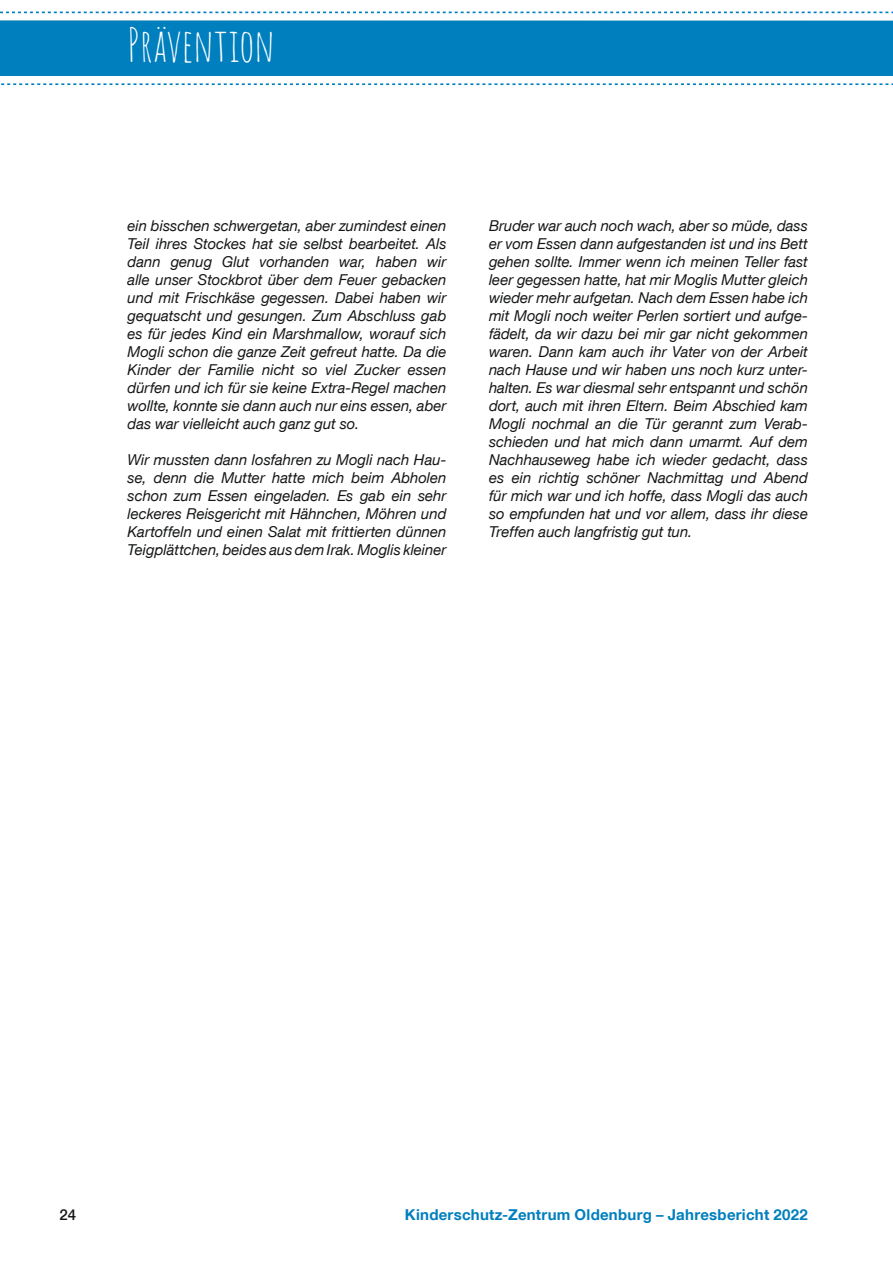
<style>
.page{position:relative;width:893px;height:1263px;background:#fff}
.page>*{position:absolute;margin:0;border:0;box-sizing:border-box;transform-origin:0 0}
.Rubrik{font:45px "Amatic SC";letter-spacing:-.005em;color:#fff}
.Fließtext{font:italic 15px/18px "Helvetica Neue LT Com";color:#151616;text-align:justify}
.Titel_unten{font:700 15px "Helvetica Neue LT Com";letter-spacing:.015em;color:#007fbe}
.t1{font:500 15px "Helvetica Neue LT Com";color:#151616}
</style>
<div class="page">
<svg style="left:0;top:11px;width:893px;height:75px"></svg>
<div style="left:0;top:21px;width:893px;height:55px;background:#007fbe"></div>
<p class="Rubrik" style="left:128px;top:13px;width:149px">Prävention</p>
<p class="Fließtext" style="left:128px;top:216px;width:320px">ein bisschen schwergetan, aber zumindest einen Teil ihres Stockes hat sie selbst bearbeitet. Als dann genug Glut vorhanden war, haben wir alle unser Stockbrot über dem Feuer gebacken und mit Frischkäse gegessen. Dabei haben wir gequatscht und gesungen. Zum Abschluss gab es für jedes Kind ein Marshmallow, worauf sich Mogli schon die ganze Zeit gefreut hatte. Da die Kinder der Familie nicht so viel Zucker essen dürfen und ich für sie keine Extra-Regel machen wollte, konnte sie dann auch nur eins essen, aber das war vielleicht auch ganz gut so.</p>
<p class="Fließtext" style="left:128px;top:450px;width:320px">Wir mussten dann losfahren zu Mogli nach Hau&shy;se, denn die Mutter hatte mich beim Abholen schon zum Essen eingeladen. Es gab ein sehr leckeres Reisgericht mit Hähnchen, Möhren und Kartoffeln und einen Salat mit frittierten dünnen Teigplättchen, beides aus dem Irak. Moglis kleiner</p>
<p class="Fließtext" style="left:489px;top:216px;width:320px">Bruder war auch noch wach, aber so müde, dass er vom Essen dann aufgestanden ist und ins Bett gehen sollte. Immer wenn ich meinen Teller fast leer gegessen hatte, hat mir Moglis Mutter gleich wieder mehr aufgetan. Nach dem Essen habe ich mit Mogli noch weiter Perlen sortiert und aufge&shy;fädelt, da wir dazu bei mir gar nicht gekommen waren. Dann kam auch ihr Vater von der Arbeit nach Hause und wir haben uns noch kurz unter&shy;halten. Es war diesmal sehr entspannt und schön dort, auch mit ihren Eltern. Beim Abschied kam Mogli nochmal an die Tür gerannt zum Verab&shy;schieden und hat mich dann umarmt. Auf dem Nachhauseweg habe ich wieder gedacht, dass es ein richtig schöner Nachmittag und Abend für mich war und ich hoffe, dass Mogli das auch so empfunden hat und vor allem, dass ihr diese Treffen auch langfristig gut tun.</p>
<p class="t1" style="left:60px;top:1206px;width:18px">24</p>
<p class="Titel_unten" style="left:405px;top:1205px;width:404px">Kinderschutz-Zentrum Oldenburg – Jahresbericht 2022</p>
</div>
